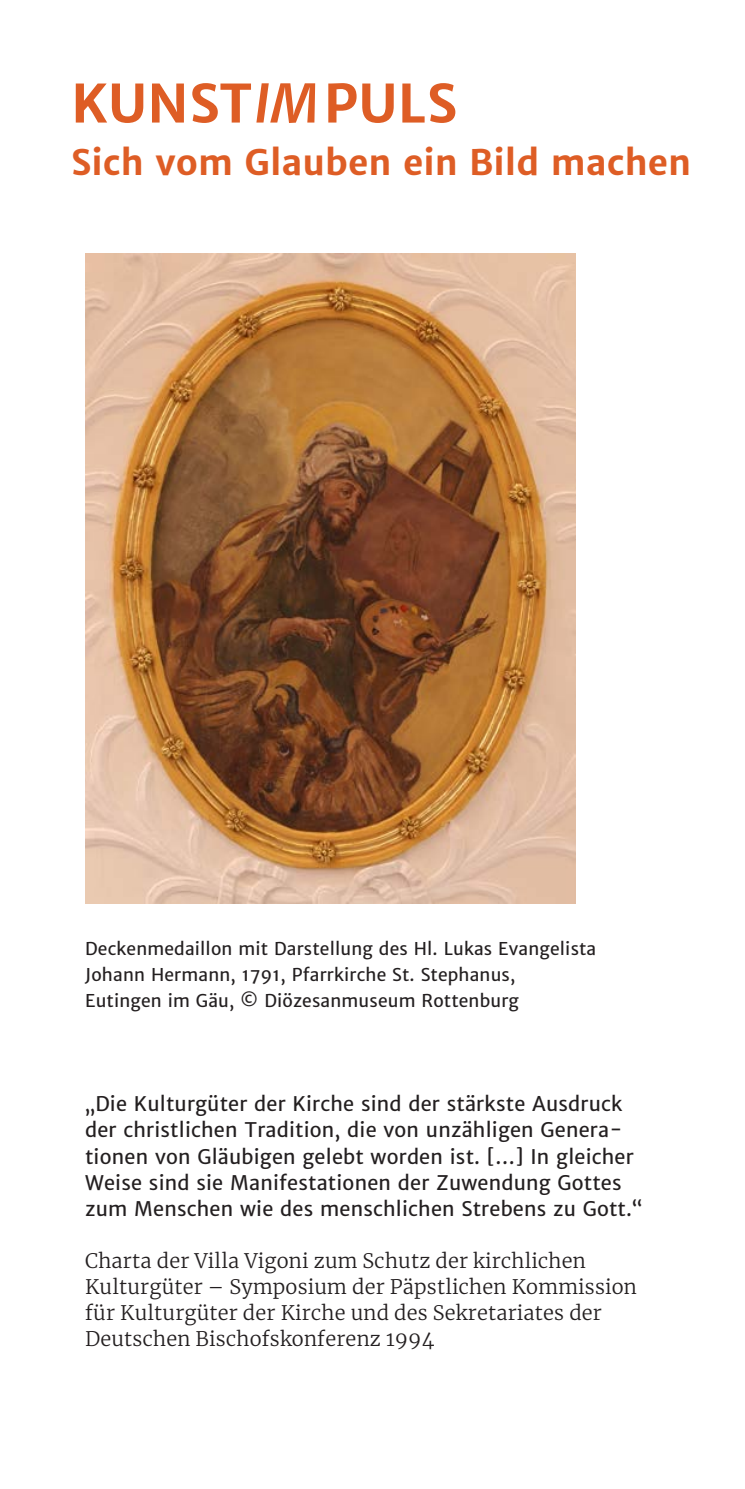
<style>
.page{position:relative;width:745px;height:1489px;background:#fff}
.page>*{position:absolute;margin:0;border:0;box-sizing:border-box;transform-origin:0 0}
.t1{font:700 52.5px "Merriweather Sans";color:#de5d25}
.t2{font:700 35px "Merriweather Sans";color:#de5d25}
.t3{font:20px/26px "Merriweather Sans";letter-spacing:.01em;color:#231f20}
.t4{font:300 20px/26px "Merriweather";letter-spacing:.01em;color:#231f20}
.t5{font:17.5px/26px "Merriweather Sans";letter-spacing:.01em;color:#231f20}
.s1{font-style:italic}
</style>
<div class="page">
<img style="left:85px;top:253px;width:490px;height:650px">
<h1 class="t1" style="left:71px;top:71px;width:387px">KUNST<span class="s1">IM</span>PULS</h1>
<h2 class="t2" style="left:71px;top:141px;width:621px">Sich vom Glauben ein Bild machen</h2>
<p class="t5" style="left:85px;top:936px;width:512px">Deckenmedaillon mit Darstellung des Hl. Lukas Evangelista<br>Johann Hermann, 1791, Pfarrkirche St. Stephanus,<br>Eutingen im Gäu, © Diözesanmuseum Rottenburg</p>
<p class="t3" style="left:85px;top:1091px;width:558px">„Die Kulturgüter der Kirche sind der stärkste Ausdruck der christlichen Tradition, die von unzähligen Genera&shy;tionen von Gläubigen gelebt worden ist. […] In gleicher Weise sind sie Manifestationen der Zuwendung Gottes zum Menschen wie des menschlichen Strebens zu Gott.“</p>
<p class="t4" style="left:85px;top:1246px;width:553px">Charta der Villa Vigoni zum Schutz der kirchlichen Kulturgüter – Symposium der Päpstlichen Kommission für Kulturgüter der Kirche und des Sekretariates der Deutschen Bischofskonferenz 1994</p>
</div>
